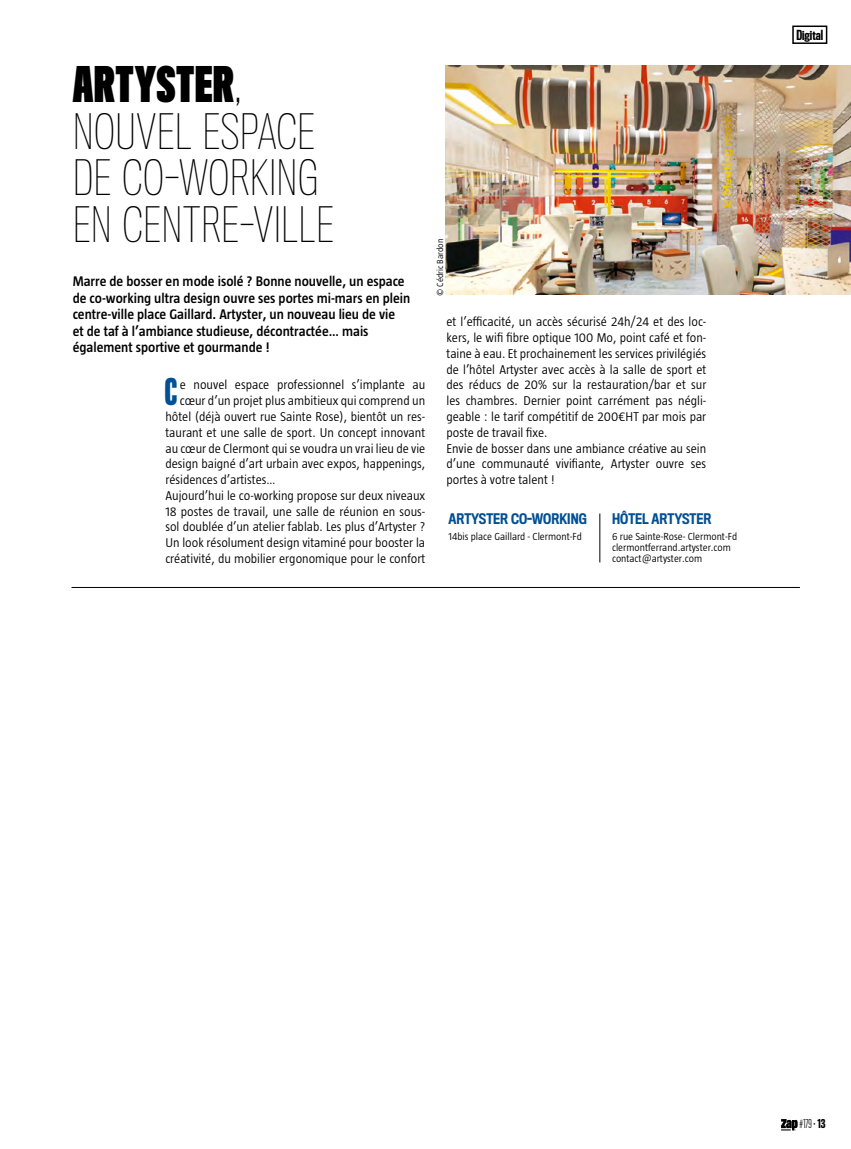
<style>
.page{position:relative;width:851px;height:1149px;background:#fff}
.page>*{position:absolute;margin:0;border:0;box-sizing:border-box;transform-origin:0 0}
.t1{font:100 45px/46.5px "Titling Gothic FB Cond";letter-spacing:.01em;color:#000}
.t2{font:700 45px "Titling Gothic FB Skyline";letter-spacing:.02em;color:#000}
.t3{font:500 33.9px "Titling Gothic FB Skyline";color:#005095}
.t4{font:600 14.25px/16.5px "Taz";color:#000}
.t5{font:500 13.5px "Titling Gothic FB Cond";color:#005095}
.t6{font:300 13.05px/15.8px "Taz";color:#000}
.t7{font:500 12.75px "Titling Gothic FB Comp";color:#000}
.t8{font:300 11.25px "Titling Gothic FB Comp";color:#000}
.t9{font:300 10.5px/11.2px "Taz";color:#000}
.t10{font:300 9px "Taz";color:#000}
.s1{font-family:"Titling Gothic FB Cond";font-weight:100}
.s2{font-weight:500}
</style>
<div class="page">
<svg style="left:781px;top:1119px;width:16px;height:11px"></svg>
<div style="left:792px;top:26px;width:35px;height:18px;border:2px solid #000"></div>
<hr style="left:71px;top:587px;width:728px;height:1px;background:#000">
<img style="left:446px;top:66px;width:404px;height:229px">
<hr style="left:599px;top:513px;width:1px;height:49px;background:#000">
<h1 class="t2" style="left:73px;top:59px;width:172px">ARTYSTER<span class="s1">,</span></h1>
<h1 class="t1" style="left:73px;top:109px;width:263px">NOUVEL ESPACE<br>DE CO-WORKING<br>EN CENTRE-VILLE</h1>
<p class="t4" style="left:73px;top:273px;width:339px">Marre de bosser en mode isolé ? Bonne nouvelle, un espace de co-working ultra design ouvre ses portes mi-mars en plein centre-ville place Gaillard. Artyster, un nouveau lieu de vie<br>et de taf à l’ambiance studieuse, décontractée… mais également sportive et gourmande !</p>
<h2 class="t3" style="left:165px;top:372px;width:14px">C</h2>
<p class="t6" style="left:180px;top:377px;width:247px">e nouvel espace professionnel s’implante au</p>
<p class="t6" style="left:180px;top:392px;width:247px">cœur d’un projet plus ambitieux qui comprend un</p>
<p class="t6" style="left:165px;top:408px;width:261px">hôtel (déjà ouvert rue Sainte Rose), bientôt un res-</p>
<p class="t6" style="left:165px;top:424px;width:261px">taurant et une salle de sport. Un concept innovant</p>
<p class="t6" style="left:165px;top:440px;width:261px">au cœur de Clermont qui se voudra un vrai lieu de vie</p>
<p class="t6" style="left:165px;top:455px;width:261px">design baigné d’art urbain avec expos, happenings,</p>
<p class="t6" style="left:165px;top:471px;width:112px">résidences d’artistes…</p>
<p class="t6" style="left:165px;top:487px;width:261px">Aujourd’hui le co-working propose sur deux niveaux</p>
<p class="t6" style="left:165px;top:503px;width:261px">18 postes de travail, une salle de réunion en sous-</p>
<p class="t6" style="left:165px;top:518px;width:261px">sol doublée d’un atelier fablab. Les plus d’Artyster ?</p>
<p class="t6" style="left:165px;top:534px;width:261px">Un look résolument design vitaminé pour booster la</p>
<p class="t6" style="left:165px;top:550px;width:261px">créativité, du mobilier ergonomique pour le confort</p>
<p class="t10" style="left:435px;top:296px;width:59px;rotate:-90deg">© Cédric Bardon</p>
<p class="t6" style="left:446px;top:314px;width:261px">et l’efficacité, un accès sécurisé 24h/24 et des loc&shy;kers, le wifi fibre optique 100 Mo, point café et fon&shy;taine à eau. Et prochainement les services privilégiés de l’hôtel Artyster avec accès à la salle de sport et des réducs de 20% sur la restauration/bar et sur les chambres. Dernier point carrément pas négli&shy;geable : le tarif compétitif de 200€HT par mois par poste de travail fixe.<br>Envie de bosser dans une ambiance créative au sein d’une communauté vivifiante, Artyster ouvre ses portes à votre talent !</p>
<p class="t5" style="left:448px;top:511px;width:140px">ARTYSTER CO-WORKING</p>
<p class="t9" style="left:448px;top:530px;width:135px">14bis place Gaillard - Clermont-Fd</p>
<p class="t5" style="left:612px;top:511px;width:101px">HÔTEL ARTYSTER</p>
<p class="t9" style="left:612px;top:530px;width:127px">6 rue Sainte-Rose- Clermont-Fd clermontferrand.artyster.com contact@artyster.com</p>
<p class="t7" style="left:796px;top:28px;width:28px">Digital</p>
<p class="t8" style="left:799px;top:1116px;width:27px">#179 • <span class="s2">13</span></p>
</div>
